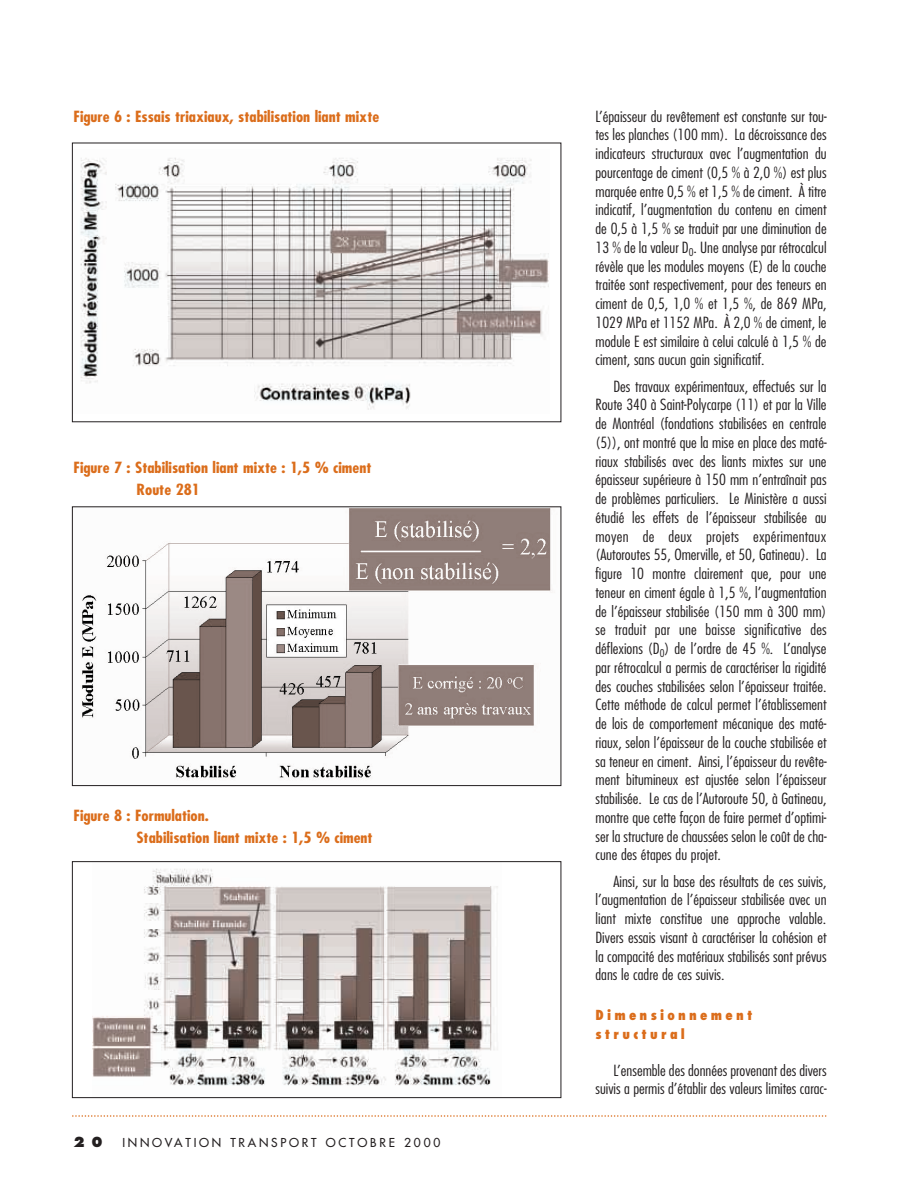
<style>
.page{position:relative;width:918px;height:1188px;background:#fff}
.page>*{position:absolute;margin:0;border:0;box-sizing:border-box;transform-origin:0 0}
.t1{font:300 condensed 15px/18.8px "Futura";color:#231f20;text-align:justify;scale:1.1 1}
.t2{font:700 condensed 15px/21.8px "Futura";color:#db6d1b;scale:1.1 1}
.t3{font:800 condensed 13.5px/18.8px "Futura";letter-spacing:.24em;color:#db6d1b}
.t4{font:800 13.5px "Futura";color:#231f20}
.t5{font:12px "Futura";letter-spacing:.23em;color:#231f20}
</style>
<div class="page">
<svg style="left:73px;top:1115px;width:754px;height:2px"></svg>
<img style="left:80px;top:158px;width:469px;height:252px">
<img style="left:81px;top:508px;width:471px;height:272px">
<div style="left:72px;top:506px;width:489px;height:280px;border:1px solid #231f20"></div>
<img style="left:92px;top:868px;width:406px;height:218px">
<div style="left:72px;top:861px;width:489px;height:237px;border:1px solid #231f20"></div>
<p class="t2" style="left:74px;top:107px;width:279px">Figure 6 : Essais triaxiaux, stabilisation liant mixte</p>
<p class="t2" style="left:136px;top:458px;width:215px;text-indent:-63px">Figure 7 : Stabilisation liant mixte : 1,5 % ciment<br>Route 281</p>
<p class="t2" style="left:136px;top:806px;width:216px;text-indent:-63px">Figure 8 : Formulation.<br>Stabilisation liant mixte : 1,5 % ciment</p>
<p class="t4" style="left:74px;top:1136px;width:31px">2 0</p>
<p class="t5" style="left:122px;top:1137px;width:320px">INNOVATION TRANSPORT OCTOBRE 2000</p>
<p class="t1" style="left:595px;top:108px;width:212px">L’épaisseur du revêtement est constante sur tou&shy;tes les planches (100 mm). La décroissance des indicateurs structuraux avec l’augmentation du pourcentage de ciment (0,5 % à 2,0 %) est plus marquée entre 0,5 % et 1,5 % de ciment. À titre indicatif, l’augmentation du contenu en ciment de 0,5 à 1,5 % se traduit par une diminution de 13 % de la valeur D<sub>0</sub>. Une analyse par rétrocalcul révèle que les modules moyens (E) de la couche traitée sont respectivement, pour des teneurs en ciment de 0,5, 1,0 % et 1,5 %, de 869 MPa, 1029 MPa et 1152 MPa. À 2,0 % de ciment, le module E est similaire à celui calculé à 1,5 % de ciment, sans aucun gain significatif.</p>
<p class="t1" style="left:595px;top:378px;width:212px;text-indent:18px">Des travaux expérimentaux, effectués sur la Route 340 à Saint-Polycarpe (11) et par la Ville de Montréal (fondations stabilisées en centrale (5)), ont montré que la mise en place des maté&shy;riaux stabilisés avec des liants mixtes sur une épaisseur supérieure à 150 mm n’entraînait pas de problèmes particuliers. Le Ministère a aussi étudié les effets de l’épaisseur stabilisée au moyen de deux projets expérimentaux (Autoroutes 55, Omerville, et 50, Gatineau). La figure 10 montre clairement que, pour une teneur en ciment égale à 1,5 %, l’augmentation de l’épaisseur stabilisée (150 mm à 300 mm) se traduit par une baisse significative des déflexions (D<sub>0</sub>) de l’ordre de 45 %. L’analyse par rétrocalcul a permis de caractériser la rigidité des couches stabilisées selon l’épaisseur traitée.<br>Cette méthode de calcul permet l’établissement de lois de comportement mécanique des maté&shy;riaux, selon l’épaisseur de la couche stabilisée et sa teneur en ciment. Ainsi, l’épaisseur du revête&shy;ment bitumineux est ajustée selon l’épaisseur stabilisée. Le cas de l’Autoroute 50, à Gatineau, montre que cette façon de faire permet d’optimi&shy;ser la structure de chaussées selon le coût de cha&shy;cune des étapes du projet.</p>
<p class="t1" style="left:595px;top:873px;width:212px;text-indent:18px">Ainsi, sur la base des résultats de ces suivis, l’augmentation de l’épaisseur stabilisée avec un liant mixte constitue une approche valable.<br>Divers essais visant à caractériser la cohésion et la compacité des matériaux stabilisés sont prévus dans le cadre de ces suivis.</p>
<p class="t3" style="left:596px;top:1007px;width:158px">Dimensionnement structural</p>
<p class="t1" style="left:595px;top:1062px;width:212px;text-align:right">L’ensemble des données provenant des divers suivis a permis d’établir des valeurs limites carac-</p>
</div>
